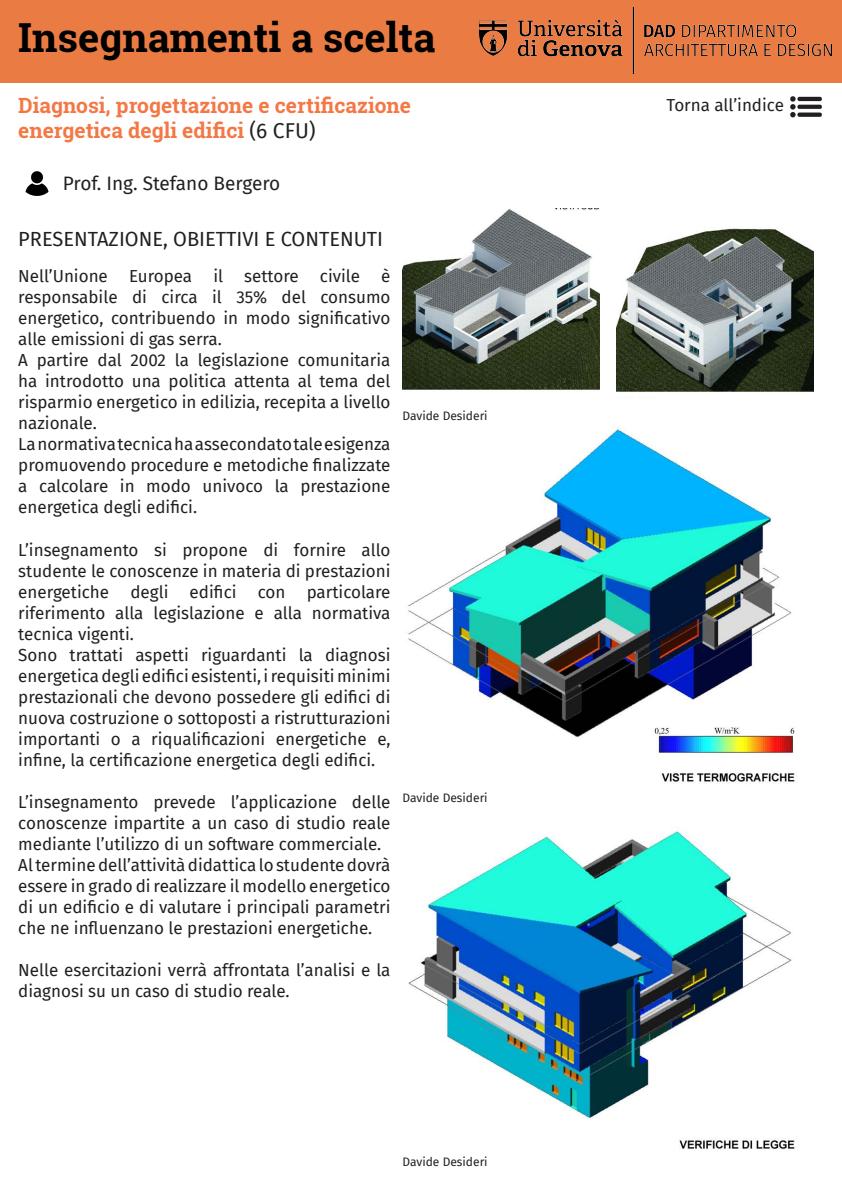
<style>
.page{position:relative;width:842px;height:1191px;background:#fff}
.page>*{position:absolute;margin:0;border:0;box-sizing:border-box;transform-origin:0 0}
.t1{font:700 40px "Roboto Slab";color:#000001}
.t2{font:700 21px "Roboto Slab";color:#f47846}
.t3{font:20px "Fira Sans";color:#231f20}
.t4{font:19px "Fira Sans";color:#231f20}
.t5{font:17px/21px "Fira Sans";color:#231f20;text-align:justify}
.t6{font:12px "Fira Sans";color:#231f20}
.s1{font-family:"Fira Sans";font-weight:400;color:#231f20}
</style>
<div class="page">
<div style="left:0;top:0;width:841px;height:82px;background:#ea7b42"></div>
<img style="left:790px;top:96px;width:32px;height:22px">
<img style="left:480px;top:8px;width:351px;height:65px">
<img style="left:403px;top:208px;width:197px;height:183px">
<img style="left:617px;top:228px;width:197px;height:164px">
<img style="left:408px;top:427px;width:387px;height:722px">
<img style="left:25px;top:171px;width:24px;height:25px">
<p class="t1" style="left:18px;top:10px;width:419px">Insegnamenti a scelta</p>
<p class="t2" style="left:18px;top:91px;width:394px">Diagnosi, progettazione e certificazione</p>
<p class="t2" style="left:18px;top:116px;width:299px">energetica degli edifici <span class="s1">(6 CFU)</span></p>
<p class="t4" style="left:63px;top:169px;width:219px">Prof. Ing. Stefano Bergero</p>
<p class="t3" style="left:18px;top:223px;width:366px">PRESENTAZIONE, OBIETTIVI E CONTENUTI</p>
<p class="t5" style="left:18px;top:265px;width:374px">Nell’Unione Europea il settore civile è responsabile di circa il 35% del consumo energetico, contribuendo in modo significativo alle emissioni di gas serra.</p>
<p class="t5" style="left:18px;top:349px;width:374px">A partire dal 2002 la legislazione comunitaria ha introdotto una politica attenta al tema del risparmio energetico in edilizia, recepita a livello nazionale.</p>
<p class="t5" style="left:18px;top:433px;width:374px">La normativa tecnica ha assecondato tale esigenza promuovendo procedure e metodiche finalizzate a calcolare in modo univoco la prestazione energetica degli edifici.</p>
<p class="t5" style="left:18px;top:538px;width:374px">L’insegnamento si propone di fornire allo studente le conoscenze in materia di prestazioni energetiche degli edifici con particolare riferimento alla legislazione e alla normativa tecnica vigenti.</p>
<p class="t5" style="left:18px;top:643px;width:374px">Sono trattati aspetti riguardanti la diagnosi energetica degli edifici esistenti, i requisiti minimi prestazionali che devono possedere gli edifici di nuova costruzione o sottoposti a ristrutturazioni importanti o a riqualificazioni energetiche e, infine, la certificazione energetica degli edifici.</p>
<p class="t5" style="left:18px;top:790px;width:374px">L’insegnamento prevede l’applicazione delle conoscenze impartite a un caso di studio reale mediante l’utilizzo di un software commerciale.</p>
<p class="t5" style="left:18px;top:853px;width:374px">Al termine dell’attività didattica lo studente dovrà essere in grado di realizzare il modello energetico di un edificio e di valutare i principali parametri che ne influenzano le prestazioni energetiche.</p>
<p class="t5" style="left:18px;top:958px;width:374px">Nelle esercitazioni verrà affrontata l’analisi e la diagnosi su un caso di studio reale.</p>
<p class="t6" style="left:403px;top:406px;width:87px">Davide Desideri</p>
<p class="t6" style="left:403px;top:789px;width:87px">Davide Desideri</p>
<p class="t6" style="left:403px;top:1153px;width:87px">Davide Desideri</p>
<p class="t5" style="left:666px;top:95px;width:119px">Torna all’indice</p>
</div>
